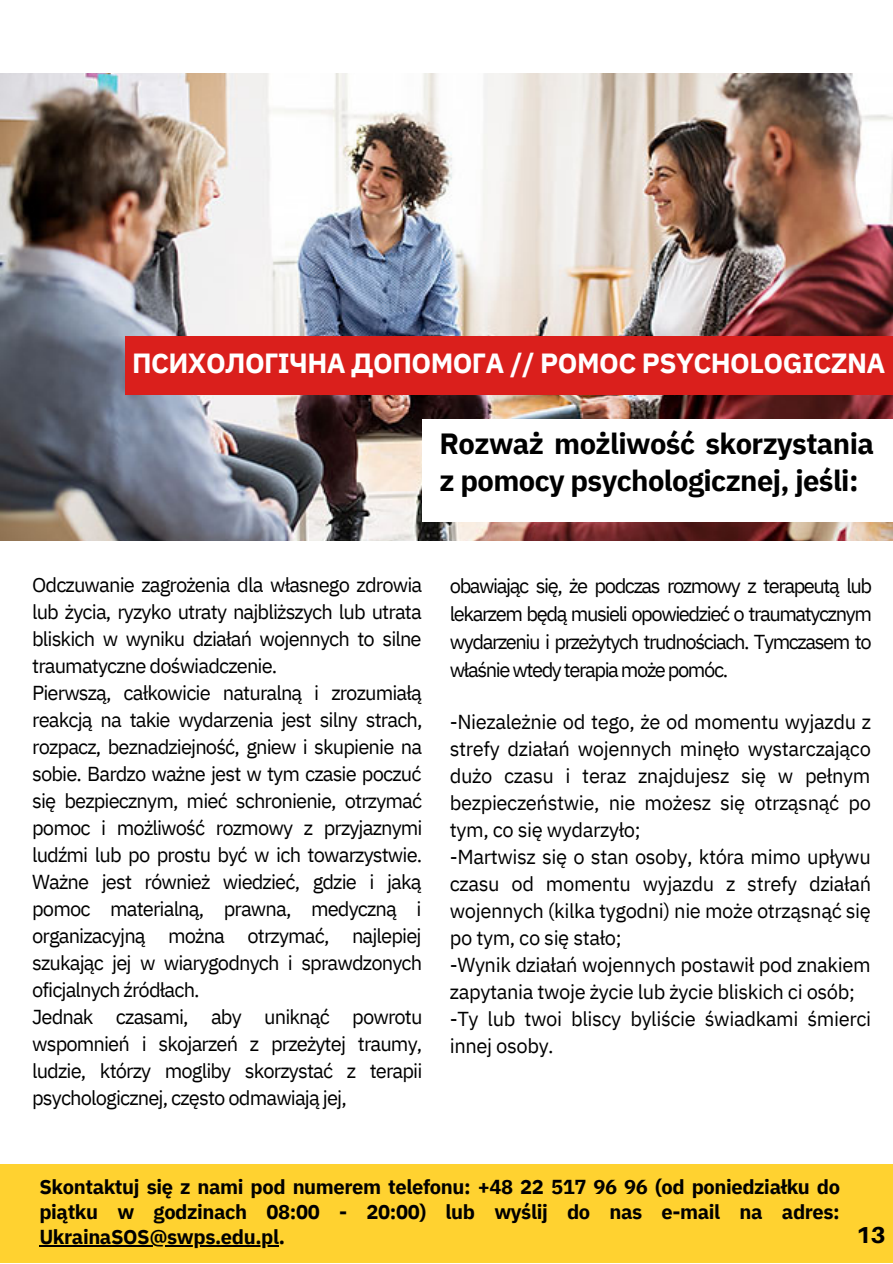
<style>
.page{position:relative;width:893px;height:1264px;background:#fff}
.page>*{position:absolute;margin:0;border:0;box-sizing:border-box;transform-origin:0 0}
.t1{font:700 29.1px/37px "IBM Plex Sans";letter-spacing:-.02em;color:#000}
.t2{font:700 27.6px "IBM Plex Sans";letter-spacing:-.02em;color:#fff}
.t3{font:800 23.1px "Aileron";color:#000}
.t4{font:20.1px/27px "IBM Plex Sans";letter-spacing:-.02em;color:#000;text-align:justify}
.t5{font:700 20.1px/24.8px "IBM Plex Sans";letter-spacing:-.02em;color:#000;text-align:justify}
</style>
<div class="page">
<div style="left:0;top:1164px;width:892px;height:98px;background:#ffd230"></div>
<img style="left:0;top:74px;width:892px;height:466px">
<div style="left:125px;top:336px;width:767px;height:58px;background:#da1f1c"></div>
<div style="left:421px;top:419px;width:471px;height:102px;background:#fff"></div>
<hr style="left:39px;top:1244px;width:240px;height:2px;background:#000">
<p class="t2" style="left:132px;top:344px;width:755px">ПСИХОЛОГІЧНА ДОПОМОГА // POMOC PSYCHOLOGICZNA</p>
<p class="t1" style="left:439px;top:424px;width:436px">Rozważ możliwość skorzystania z pomocy psychologicznej, jeśli:</p>
<p class="t4" style="left:32px;top:571px;width:391px">Odczuwanie zagrożenia dla własnego zdrowia lub życia, ryzyko utraty najbliższych lub utrata bliskich w wyniku działań wojennych to silne traumatyczne doświadczenie.</p>
<p class="t4" style="left:32px;top:679px;width:392px">Pierwszą, całkowicie naturalną i zrozumiałą reakcją na takie wydarzenia jest silny strach, rozpacz, beznadziejność, gniew i skupienie na sobie. Bardzo ważne jest w tym czasie poczuć się bezpiecznym, mieć schronienie, otrzymać pomoc i możliwość rozmowy z przyjaznymi ludźmi lub po prostu być w ich towarzystwie.<br>Ważne jest również wiedzieć, gdzie i jaką pomoc materialną, prawna, medyczną i organizacyjną można otrzymać, najlepiej szukając jej w wiarygodnych i sprawdzonych oficjalnych źródłach.</p>
<p class="t4" style="left:32px;top:1003px;width:392px">Jednak czasami, aby uniknąć powrotu wspomnień i skojarzeń z przeżytej traumy, ludzie, którzy mogliby skorzystać z terapii psychologicznej, często odmawiają jej,</p>
<p class="t4" style="left:450px;top:571px;width:424px;line-height:28px">obawiając się, że podczas rozmowy z terapeutą lub lekarzem będą musieli opowiedzieć o traumatycznym wydarzeniu i przeżytych trudnościach. Tymczasem to właśnie wtedy terapia może pomóc.</p>
<p class="t4" style="left:450px;top:708px;width:423px">-Niezależnie od tego, że od momentu wyjazdu z strefy działań wojennych minęło wystarczająco dużo czasu i teraz znajdujesz się w pełnym bezpieczeństwie, nie możesz się otrząsnąć po tym, co się wydarzyło;</p>
<p class="t4" style="left:450px;top:842px;width:423px">-Martwisz się o stan osoby, która mimo upływu czasu od momentu wyjazdu z strefy działań wojennych (kilka tygodni) nie może otrząsnąć się po tym, co się stało;</p>
<p class="t4" style="left:450px;top:950px;width:422px">-Wynik działań wojennych postawił pod znakiem zapytania twoje życie lub życie bliskich ci osób;</p>
<p class="t4" style="left:450px;top:1004px;width:423px">-Ty lub twoi bliscy byliście świadkami śmierci innej osoby.</p>
<p class="t5" style="left:39px;top:1174px;width:802px">Skontaktuj się z nami pod numerem telefonu: +48 22 517 96 96 (od poniedziałku do piątku w godzinach 08:00 - 20:00) lub wyślij do nas e-mail na adres:<br>UkrainaSOS@swps.edu.pl.</p>
<p class="t3" style="left:856px;top:1220px;width:31px">13</p>
</div>
